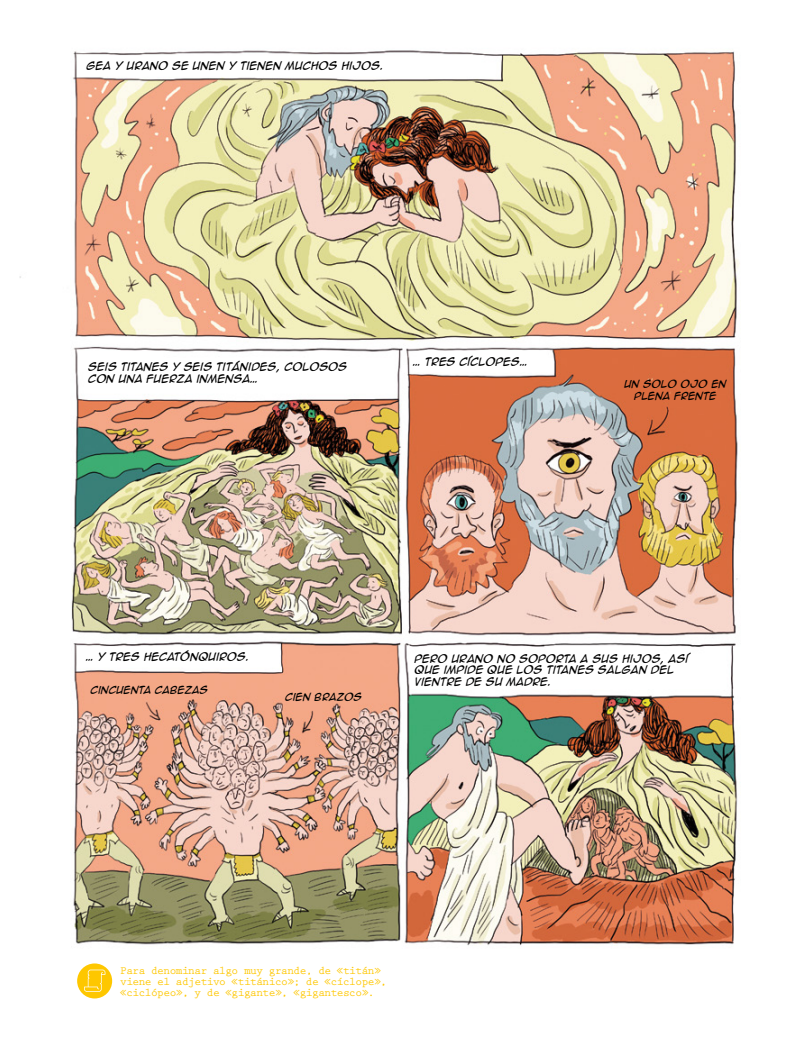
<style>
.page{position:relative;width:798px;height:1053px;background:#fff}
.page>*{position:absolute;margin:0;border:0;box-sizing:border-box;transform-origin:0 0}
.Texto_3{font:700 11.25px/11.2px "Prestige Elite Std";letter-spacing:-.05em;color:#fec700}
.Narracción{font:italic 10.62px/11.2px "Anime Ace 2.0 BB";letter-spacing:.025em;color:#000;scale:.95 1}
.Texto_Flecha{font:italic 10px/11.2px "Anime Ace 2.0 BB";letter-spacing:.025em;color:#000;text-align:center;scale:.95 1}
</style>
<div class="page">
<img style="left:19px;top:50px;width:721px;height:949px">
<div style="left:77px;top:963px;width:35px;height:35px;background:#fec700;border-radius:50%"></div>
<svg style="left:84px;top:969px;width:21px;height:22px"></svg>
<p class="Narracción" style="left:87px;top:60px;width:313px">GEA Y URANO SE UNEN Y TIENEN MUCHOS HIJOS.</p>
<p class="Narracción" style="left:89px;top:361px;width:274px">SEIS TITANES Y SEIS TITÁNIDES, COLOSOS<br>CON UNA FUERZA INMENSA…</p>
<p class="Narracción" style="left:413px;top:356px;width:122px">… TRES CÍCLOPES…</p>
<p class="Texto_Flecha" style="left:624px;top:378px;width:109px">UN SOLO OJO EN<br>PLENA FRENTE</p>
<p class="Narracción" style="left:86px;top:651px;width:173px">… Y TRES HECATÓNQUIROS.</p>
<p class="Narracción" style="left:415px;top:652px;width:289px">PERO URANO NO SOPORTA A SUS HIJOS, ASÍ<br>QUE IMPIDE QUE LOS TITANES SALGAN DEL<br>VIENTRE DE SU MADRE.</p>
<p class="Texto_Flecha" style="left:91px;top:684px;width:125px">CINCUENTA CABEZAS</p>
<p class="Texto_Flecha" style="left:285px;top:690px;width:82px">CIEN BRAZOS</p>
<p class="Texto_3" style="left:120px;top:964px;width:262px">Para denominar algo muy grande, de «titán»</p>
<p class="Texto_3" style="left:120px;top:976px;width:268px">viene el adjetivo «titánico»; de «cíclope», «ciclópeo», y de «gigante», «gigantesco».</p>
</div>
